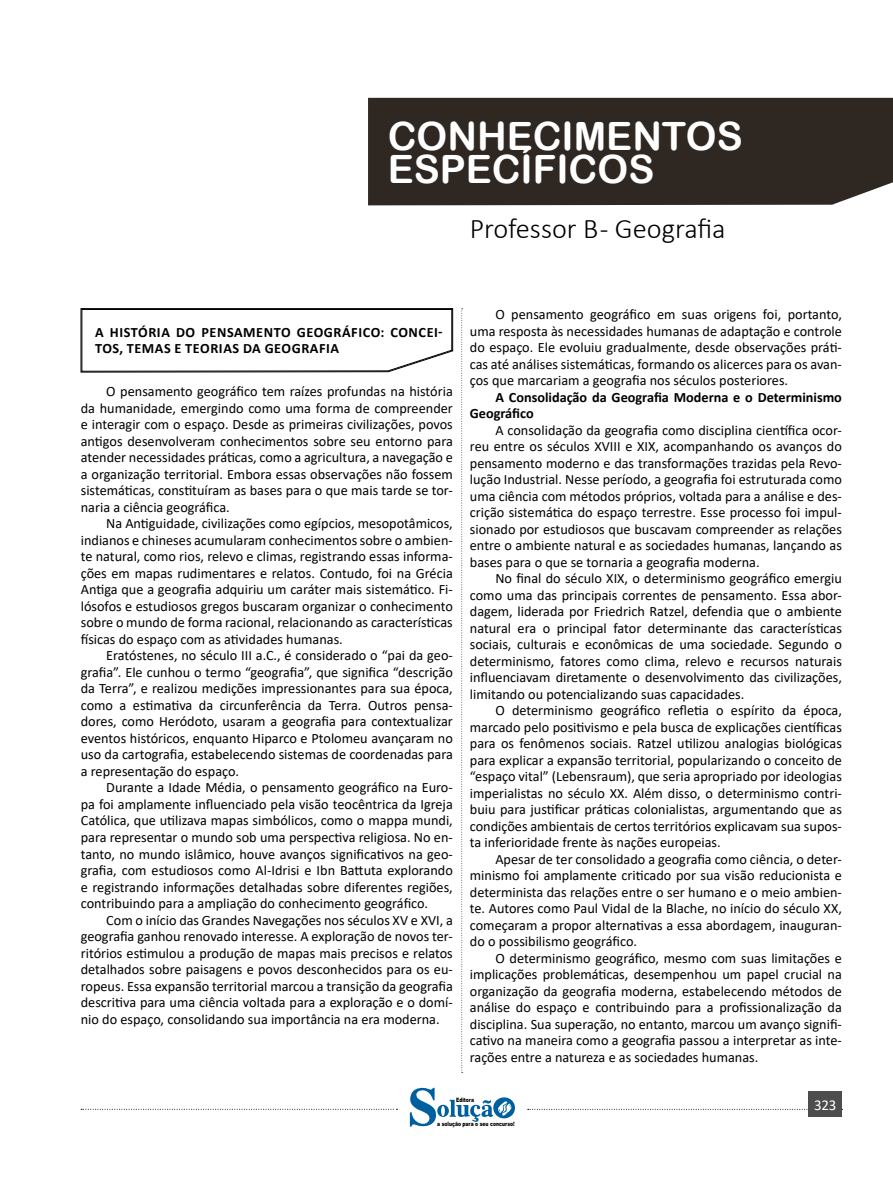
<style>
.page{position:relative;width:893px;height:1191px;background:#fff}
.page>*{position:absolute;margin:0;border:0;box-sizing:border-box;transform-origin:0 0}
.t1{font:39px/33px "Arial Rounded MT Bold";color:#fff}
.t2{font:300 28.5px "Calibri";color:#000}
.t3{font:15px "Calibri";color:#fff}
.TEXTO_BASE{font:14.25px/16.5px "Calibri";color:#000;text-align:justify}
.CAIXINHAS{font:700 14.25px/16.5px "Calibri";letter-spacing:.04em;color:#000}
.TEXTO_BASE-2{font:700 14.25px/16.5px "Calibri";color:#000}
.t4{font:900 6px "Arial";color:#000;scale:.76 1}
</style>
<div class="page">
<svg style="left:461px;top:308px;width:2px;height:765px"></svg>
<div style="left:368px;top:98px;width:525px;height:107px;background:#2f2722"></div>
<div style="left:388px;top:122px;width:489px;height:61px;background:#2f2722"></div>
<svg style="left:81px;top:1108px;width:316px;height:1px"></svg>
<svg style="left:528px;top:1109px;width:315px;height:1px"></svg>
<div style="left:809px;top:1091px;width:33px;height:26px;background:#4d4d4d"></div>
<svg style="left:410px;top:1087px;width:105px;height:40px"></svg>
<svg style="left:81px;top:308px;width:372px;height:64px"></svg>
<h1 class="t1" style="left:388px;top:119px;width:357px">CONHECIMENTOS<br>ESPECÍFICOS</h1>
<h2 class="t2" style="left:470px;top:211px;width:257px">Professor B - Geografia</h2>
<p class="CAIXINHAS" style="left:95px;top:324px;width:349px">A HISTÓRIA DO PENSAMENTO GEOGRÁFICO: CONCEI-<br>TOS, TEMAS E TEORIAS DA GEOGRAFIA</p>
<p class="TEXTO_BASE" style="left:81px;top:383px;width:374px;text-indent:26px">O pensamento geográfico tem raízes profundas na história da humanidade, emergindo como uma forma de compreender e interagir com o espaço. Desde as primeiras civilizações, povos antigos desenvolveram conhecimentos sobre seu entorno para atender necessidades práticas, como a agricultura, a navegação e a organização territorial. Embora essas observações não fossem sistemáticas, constituíram as bases para o que mais tarde se tor&shy;naria a ciência geográfica.</p>
<p class="TEXTO_BASE" style="left:81px;top:515px;width:374px;text-indent:26px">Na Antiguidade, civilizações como egípcios, mesopotâmicos, indianos e chineses acumularam conhecimentos sobre o ambien&shy;te natural, como rios, relevo e climas, registrando essas informa&shy;ções em mapas rudimentares e relatos. Contudo, foi na Grécia Antiga que a geografia adquiriu um caráter mais sistemático. Fi&shy;lósofos e estudiosos gregos buscaram organizar o conhecimento sobre o mundo de forma racional, relacionando as características físicas do espaço com as atividades humanas.</p>
<p class="TEXTO_BASE" style="left:81px;top:647px;width:374px;text-indent:26px">Eratóstenes, no século III a.C., é considerado o “pai da geo&shy;grafia”. Ele cunhou o termo “geografia”, que significa “descrição da Terra”, e realizou medições impressionantes para sua época, como a estimativa da circunferência da Terra. Outros pensa&shy;dores, como Heródoto, usaram a geografia para contextualizar eventos históricos, enquanto Hiparco e Ptolomeu avançaram no uso da cartografia, estabelecendo sistemas de coordenadas para a representação do espaço.</p>
<p class="TEXTO_BASE" style="left:81px;top:779px;width:374px;text-indent:26px">Durante a Idade Média, o pensamento geográfico na Euro&shy;pa foi amplamente influenciado pela visão teocêntrica da Igreja Católica, que utilizava mapas simbólicos, como o mappa mundi, para representar o mundo sob uma perspectiva religiosa. No en&shy;tanto, no mundo islâmico, houve avanços significativos na geo&shy;grafia, com estudiosos como Al-Idrisi e Ibn Battuta explorando e registrando informações detalhadas sobre diferentes regiões, contribuindo para a ampliação do conhecimento geográfico.</p>
<p class="TEXTO_BASE" style="left:81px;top:911px;width:374px;text-indent:26px">Com o início das Grandes Navegações nos séculos XV e XVI, a geografia ganhou renovado interesse. A exploração de novos ter&shy;ritórios estimulou a produção de mapas mais precisos e relatos detalhados sobre paisagens e povos desconhecidos para os eu&shy;ropeus. Essa expansão territorial marcou a transição da geografia descritiva para uma ciência voltada para a exploração e o domí&shy;nio do espaço, consolidando sua importância na era moderna.</p>
<p class="TEXTO_BASE" style="left:470px;top:306px;width:374px;text-indent:26px">O pensamento geográfico em suas origens foi, portanto, uma resposta às necessidades humanas de adaptação e controle do espaço. Ele evoluiu gradualmente, desde observações práti&shy;cas até análises sistemáticas, formando os alicerces para os avan&shy;ços que marcariam a geografia nos séculos posteriores.</p>
<p class="TEXTO_BASE-2" style="left:470px;top:388px;width:374px;text-indent:26px">A Consolidação da Geografia Moderna e o Determinismo<br>Geográfico</p>
<p class="TEXTO_BASE" style="left:470px;top:421px;width:374px;text-indent:26px">A consolidação da geografia como disciplina científica ocor&shy;reu entre os séculos XVIII e XIX, acompanhando os avanços do pensamento moderno e das transformações trazidas pela Revo&shy;lução Industrial. Nesse período, a geografia foi estruturada como uma ciência com métodos próprios, voltada para a análise e des&shy;crição sistemática do espaço terrestre. Esse processo foi impul&shy;sionado por estudiosos que buscavam compreender as relações entre o ambiente natural e as sociedades humanas, lançando as bases para o que se tornaria a geografia moderna.</p>
<p class="TEXTO_BASE" style="left:470px;top:570px;width:374px;text-indent:26px">No final do século XIX, o determinismo geográfico emergiu como uma das principais correntes de pensamento. Essa abor&shy;dagem, liderada por Friedrich Ratzel, defendia que o ambiente natural era o principal fator determinante das características sociais, culturais e econômicas de uma sociedade. Segundo o determinismo, fatores como clima, relevo e recursos naturais influenciavam diretamente o desenvolvimento das civilizações, limitando ou potencializando suas capacidades.</p>
<p class="TEXTO_BASE" style="left:470px;top:702px;width:374px;text-indent:26px">O determinismo geográfico refletia o espírito da época, marcado pelo positivismo e pela busca de explicações científicas para os fenômenos sociais. Ratzel utilizou analogias biológicas para explicar a expansão territorial, popularizando o conceito de “espaço vital” (Lebensraum), que seria apropriado por ideologias imperialistas no século XX. Além disso, o determinismo contri&shy;buiu para justificar práticas colonialistas, argumentando que as condições ambientais de certos territórios explicavam sua supos&shy;ta inferioridade frente às nações europeias.</p>
<p class="TEXTO_BASE" style="left:470px;top:850px;width:374px;text-indent:26px">Apesar de ter consolidado a geografia como ciência, o deter&shy;minismo foi amplamente criticado por sua visão reducionista e determinista das relações entre o ser humano e o meio ambien&shy;te. Autores como Paul Vidal de la Blache, no início do século XX, começaram a propor alternativas a essa abordagem, inauguran&shy;do o possibilismo geográfico.</p>
<p class="TEXTO_BASE" style="left:470px;top:949px;width:374px;text-indent:26px">O determinismo geográfico, mesmo com suas limitações e implicações problemáticas, desempenhou um papel crucial na organização da geografia moderna, estabelecendo métodos de análise do espaço e contribuindo para a profissionalização da disciplina. Sua superação, no entanto, marcou um avanço signifi&shy;cativo na maneira como a geografia passou a interpretar as inte&shy;rações entre a natureza e as sociedades humanas.</p>
<p class="t4" style="left:456px;top:1095px;width:25px">Editora</p>
<p class="t4" style="left:437px;top:1119px;width:103px">a solução para o seu concurso!</p>
<p class="t3" style="left:814px;top:1094px;width:24px">323</p>
</div>
